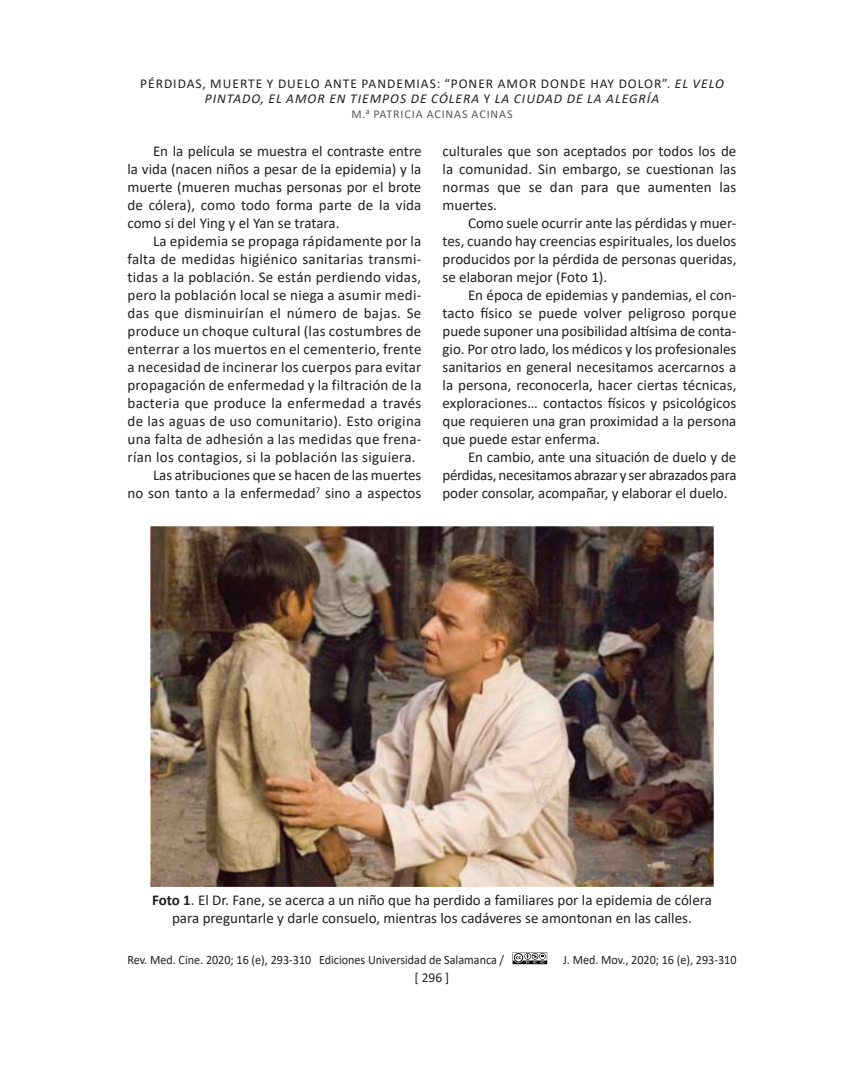
<style>
.page{position:relative;width:864px;height:1080px;background:#fff}
.page>*{position:absolute;margin:0;border:0;box-sizing:border-box;transform-origin:0 0}
.body{font:15px/18px "Calibri";letter-spacing:.005em;color:#231f20;text-align:justify}
.FigureCaption{font:15px/18px "Calibri";color:#231f20;text-align:center}
.t1{font:13.5px/15px "Calibri";letter-spacing:.075em;color:#231f20;text-align:center}
.t2{font:12.75px "Calibri";color:#231f20;scale:.95 1}
.t3{font:12px "Calibri";letter-spacing:.075em;color:#57585a}
.s1{font-style:italic}
.s2{font-weight:700}
</style>
<div class="page">
<svg style="left:513px;top:952px;width:34px;height:12px"></svg>
<img style="left:151px;top:527px;width:562px;height:360px">
<p class="t1" style="left:140px;top:75px;width:585px">PÉRDIDAS, MUERTE Y DUELO ANTE PANDEMIAS: “PONER AMOR DONDE HAY DOLOR”. <span class="s1">EL VELO<br>PINTADO, EL AMOR EN TIEMPOS DE CÓLERA</span> Y <span class="s1">LA CIUDAD DE LA ALEGRÍA</span></p>
<p class="t3" style="left:351px;top:105px;width:163px">M.<sup>a</sup> PATRICIA ACINAS ACINAS</p>
<p class="body" style="left:128px;top:141px;width:296px;text-indent:26px">En la película se muestra el contraste entre la vida (nacen niños a pesar de la epidemia) y la muerte (mueren muchas personas por el brote de cólera), como todo forma parte de la vida como si del Ying y el Yan se tratara.</p>
<p class="body" style="left:128px;top:231px;width:296px;text-indent:26px">La epidemia se propaga rápidamente por la falta de medidas higiénico sanitarias transmi&shy;tidas a la población. Se están perdiendo vidas, pero la población local se niega a asumir medi&shy;das que disminuirían el número de bajas. Se produce un choque cultural (las costumbres de enterrar a los muertos en el cementerio, frente a necesidad de incinerar los cuerpos para evitar propagación de enfermedad y la filtración de la bacteria que produce la enfermedad a través de las aguas de uso comunitario). Esto origina una falta de adhesión a las medidas que frena&shy;rían los contagios, si la población las siguiera.</p>
<p class="body" style="left:128px;top:465px;width:296px;text-align:right">Las atribuciones que se hacen de las muertes<br>no son tanto a la enfermedad<sup>7</sup> sino a aspectos</p>
<p class="body" style="left:442px;top:141px;width:295px">culturales que son aceptados por todos los de la comunidad. Sin embargo, se cuestionan las normas que se dan para que aumenten las muertes.</p>
<p class="body" style="left:442px;top:213px;width:295px;text-indent:26px">Como suele ocurrir ante las pérdidas y muer&shy;tes, cuando hay creencias espirituales, los duelos producidos por la pérdida de personas queridas, se elaboran mejor (Foto 1).</p>
<p class="body" style="left:442px;top:285px;width:295px;text-indent:26px">En época de epidemias y pandemias, el con&shy;tacto físico se puede volver peligroso porque puede suponer una posibilidad altísima de conta&shy;gio. Por otro lado, los médicos y los profesionales sanitarios en general necesitamos acercarnos a la persona, reconocerla, hacer ciertas técnicas, exploraciones… contactos físicos y psicológicos que requieren una gran proximidad a la persona que puede estar enferma.</p>
<p class="body" style="left:442px;top:447px;width:296px;text-indent:26px">En cambio, ante una situación de duelo y de pérdidas, necesitamos abrazar y ser abrazados para poder consolar, acompañar, y elaborar el duelo.</p>
<p class="FigureCaption" style="left:152px;top:890px;width:561px"><span class="s2">Foto 1</span>. El Dr. Fane, se acerca a un niño que ha perdido a familiares por la epidemia de cólera para preguntarle y darle consuelo, mientras los cadáveres se amontonan en las calles.</p>
<p class="t2" style="left:128px;top:951px;width:398px">Rev. Med. Cine. 2020; 16 (e), 293-310 Ediciones Universidad de Salamanca /</p>
<p class="t2" style="left:563px;top:951px;width:184px">J. Med. Mov., 2020; 16 (e), 293-310</p>
<p class="t1" style="left:415px;top:970px;width:36px">[ 296 ]</p>
</div>
